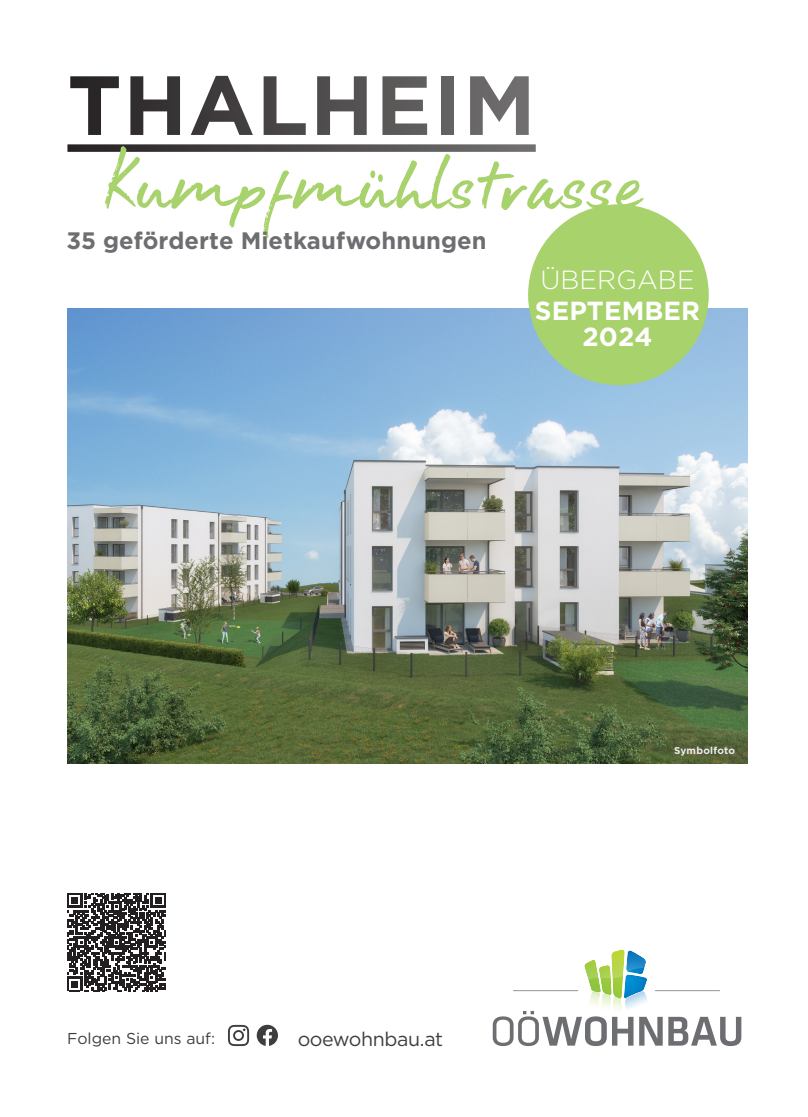
<style>
.page{position:relative;width:808px;height:1117px;background:#fff}
.page>*{position:absolute;margin:0;border:0;box-sizing:border-box;transform-origin:0 0}
.t1{font:132.75px "Aroha";color:#a8d26c}
.t2{font:700 83.75px "Gotham";letter-spacing:.02em;color:#231f20}
.t3{font:300 26.25px "Gotham";letter-spacing:.005em;color:#fff}
.t4{font:700 26.12px/26px "Gotham";letter-spacing:.005em;color:#fff;text-align:center}
.t5{font:700 23.75px "Gotham";color:#6d6e71}
.t6{font:19.62px "Gotham";letter-spacing:-.02em;color:#3e3e3f}
.t7{font:15.75px "Gotham";color:#3e3e3f}
.t8{font:700 10px "Gotham";letter-spacing:.015em;color:#ececee}
</style>
<div class="page">
<svg style="left:67px;top:144px;width:469px;height:8px;background:#575455"></svg>
<img style="left:67px;top:308px;width:680px;height:455px">
<svg style="left:67px;top:893px;width:99px;height:98px"></svg>
<svg style="left:493px;top:949px;width:248px;height:96px"></svg>
<svg style="left:228px;top:1024px;width:21px;height:21px"></svg>
<svg style="left:257px;top:1024px;width:21px;height:21px"></svg>
<div style="left:528px;top:204px;width:181px;height:181px;background:#a8d26c;border-radius:50%"></div>
<div style="left:370px;top:170px;width:5px;height:8px;background:#a8d26c;border-radius:50%"></div>
<div style="left:378px;top:174px;width:5px;height:8px;background:#a8d26c;border-radius:50%"></div>
<h2 class="t2" style="left:67px;top:68px;width:470px">THALHEIM</h2>
<h1 class="t1" style="left:105px;top:116px;width:539px">Kumpfmuhlstrasse</h1>
<p class="t5" style="left:66px;top:229px;width:422px">35 geförderte Mietkaufwohnungen</p>
<p class="t3" style="left:540px;top:266px;width:156px">ÜBERGABE</p>
<p class="t4" style="left:535px;top:299px;width:167px">SEPTEMBER<br>2024</p>
<p class="t7" style="left:67px;top:1030px;width:149px">Folgen Sie uns auf:</p>
<p class="t6" style="left:298px;top:1030px;width:147px">ooewohnbau.at</p>
<p class="t8" style="left:674px;top:746px;width:62px">Symbolfoto</p>
</div>
